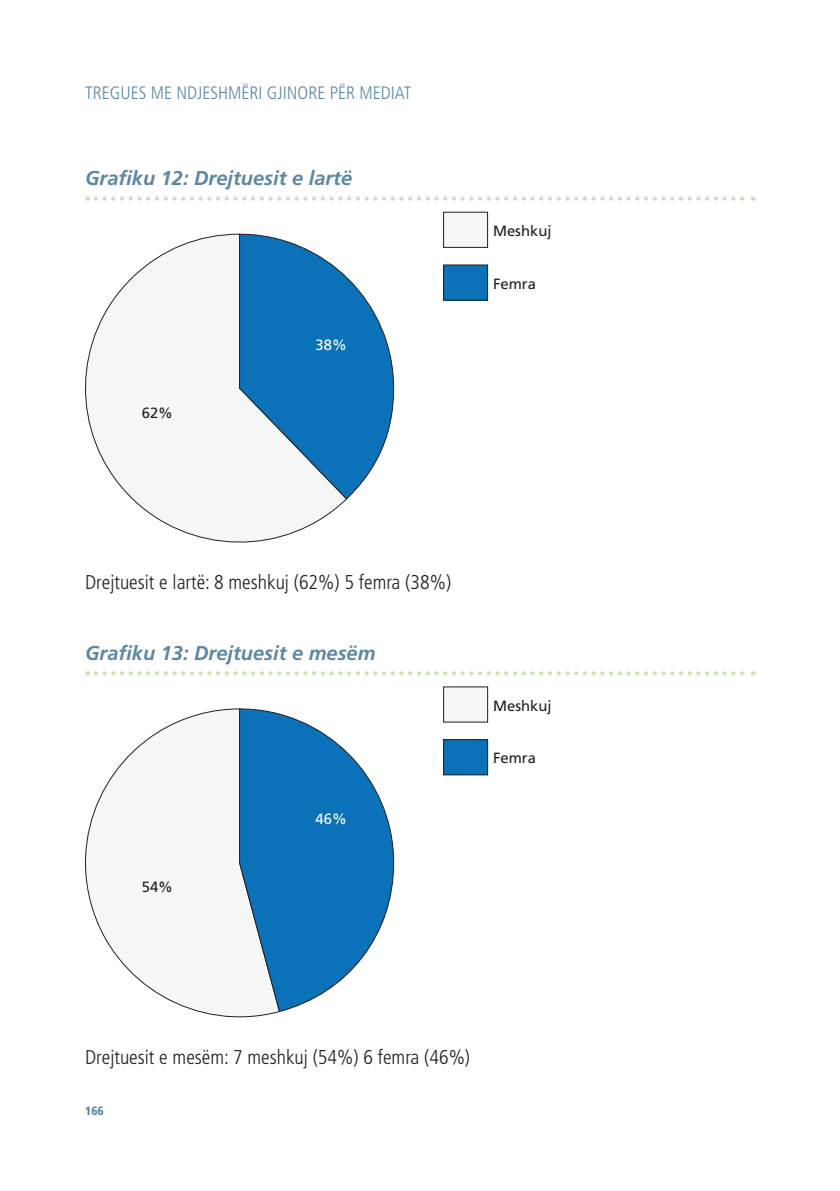
<style>
.page{position:relative;width:840px;height:1191px;background:#fff}
.page>*{position:absolute;margin:0;border:0;box-sizing:border-box;transform-origin:0 0}
.t1{font:300 condensed 20px "Frutiger LT Std";color:#231f20}
.t2{font:italic 700 20px "Frutiger LT Std";color:#5c87a1}
.t3{font:300 condensed 18px "Frutiger LT Std";color:#5c87a1}
.t4{font:14.8px "Frutiger LT Std";color:#231f20}
.t5{font:14.8px "Frutiger LT Std";color:#fff}
.t6{font:900 condensed 12px "Frutiger LT Std";color:#5c87a1}
</style>
<div class="page">
<svg style="left:96px;top:196px;width:657px;height:5px"></svg>
<svg style="left:96px;top:671px;width:657px;height:4px"></svg>
<div style="left:443px;top:212px;width:44px;height:35px;background:#f5f6f6"></div>
<div style="left:443px;top:212px;width:44px;height:36px;border:1px solid #231f20"></div>
<svg style="left:85px;top:233px;width:261px;height:309px"></svg>
<div style="left:443px;top:265px;width:44px;height:35px;background:#0b72ba"></div>
<svg style="left:238px;top:233px;width:156px;height:267px"></svg>
<div style="left:443px;top:687px;width:44px;height:35px;background:#f5f6f6"></div>
<svg style="left:85px;top:708px;width:195px;height:309px"></svg>
<div style="left:443px;top:739px;width:44px;height:36px;background:#0b72ba"></div>
<div style="left:443px;top:739px;width:44px;height:36px;border:1px solid #231f20"></div>
<svg style="left:238px;top:708px;width:156px;height:304px"></svg>
<p class="t3" style="left:85px;top:82px;width:327px">Tregues me Ndjeshmëri Gjinore për Mediat</p>
<p class="t2" style="left:85px;top:166px;width:268px">Grafiku 12: Drejtuesit e lartë</p>
<p class="t4" style="left:142px;top:404px;width:33px">62%</p>
<p class="t5" style="left:315px;top:336px;width:33px">38%</p>
<p class="t4" style="left:493px;top:222px;width:60px">Meshkuj</p>
<p class="t4" style="left:493px;top:275px;width:44px">Femra</p>
<p class="t1" style="left:85px;top:571px;width:367px">Drejtuesit e lartë: 8 meshkuj (62%) 5 femra (38%)</p>
<p class="t2" style="left:85px;top:641px;width:292px">Grafiku 13: Drejtuesit e mesëm</p>
<p class="t4" style="left:142px;top:878px;width:33px">54%</p>
<p class="t5" style="left:315px;top:810px;width:33px">46%</p>
<p class="t4" style="left:493px;top:697px;width:60px">Meshkuj</p>
<p class="t4" style="left:493px;top:749px;width:44px">Femra</p>
<p class="t1" style="left:85px;top:1045px;width:386px">Drejtuesit e mesëm: 7 meshkuj (54%) 6 femra (46%)</p>
<p class="t6" style="left:85px;top:1103px;width:20px">166</p>
</div>
